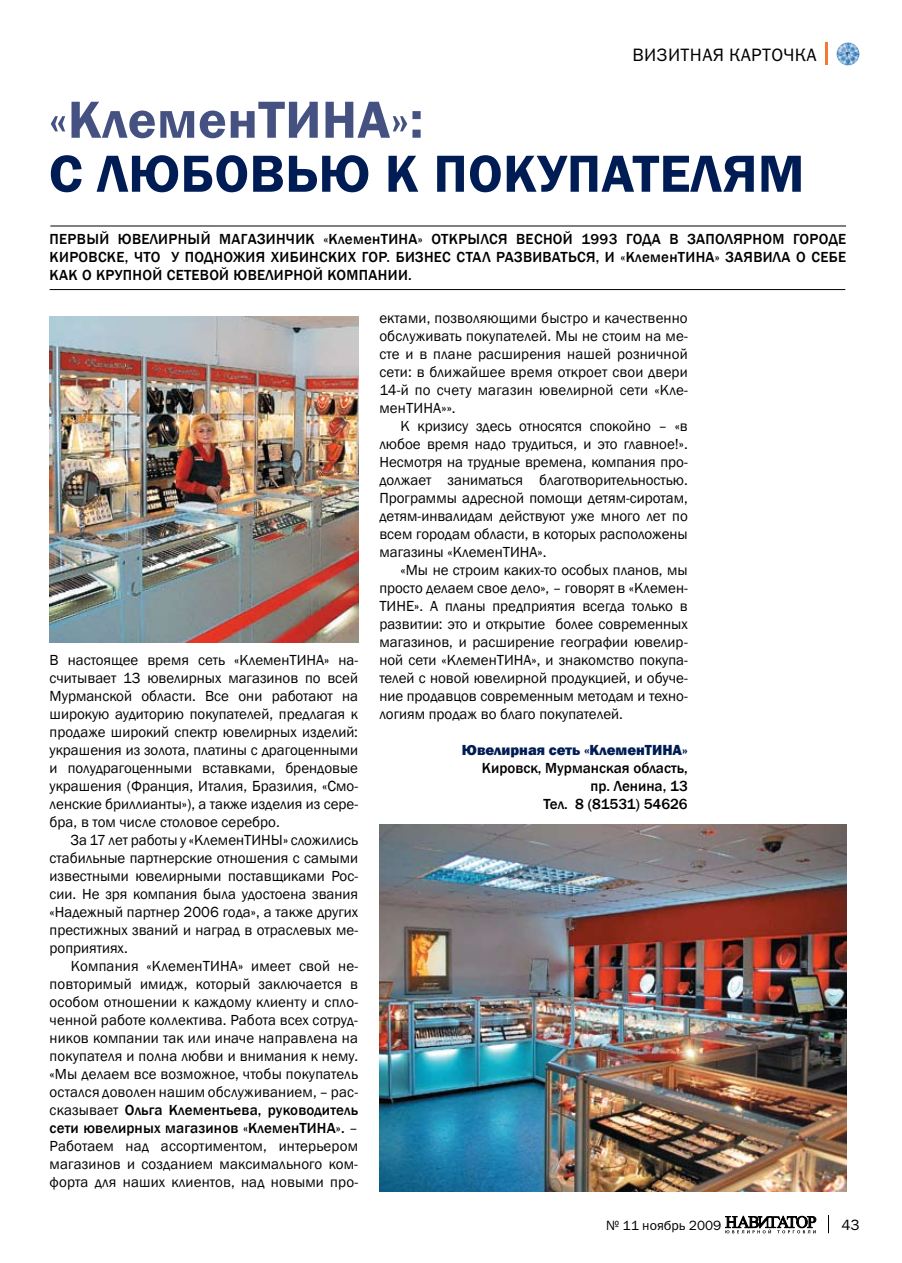
<style>
.page{position:relative;width:902px;height:1263px;background:#fff}
.page>*{position:absolute;margin:0;border:0;box-sizing:border-box;transform-origin:0 0}
.t1{font:600 54px "Franklin Gothic";letter-spacing:.01em;color:#001c54}
.t2{font:600 54px "Franklin Gothic";letter-spacing:.01em;color:#455281}
.t3{font:18px "Franklin Gothic Book C";letter-spacing:.02em;color:#000}
.t4{font:15px/18px "Franklin Gothic";color:#000;text-align:justify}
.t5{font:500 15px "Franklin Gothic";letter-spacing:.02em;color:#000}
.t6{font:500 15px/18px "Franklin Gothic";color:#000;text-align:right}
.t7{font:800 15px "Franklin Gothic";color:#001c54}
.t8{font:15px "Franklin Gothic Book C";color:#000}
.t9{font:13.5px "Franklin Gothic Book C";color:#000}
.s1{font-weight:500}
</style>
<div class="page">
<svg style="left:725px;top:1216px;width:91px;height:17px"></svg>
<svg style="left:828px;top:1215px;width:1px;height:18px"></svg>
<img style="left:836px;top:43px;width:23px;height:22px;border-radius:11px">
<hr style="left:825px;top:43px;width:3px;height:22px;background:#f47932">
<hr style="left:50px;top:226px;width:796px;height:1px;background:#000">
<hr style="left:50px;top:289px;width:795px;height:1px;background:#000">
<img style="left:379px;top:824px;width:467px;height:367px">
<img style="left:50px;top:316px;width:308px;height:326px">
<p class="t3" style="left:632px;top:45px;width:186px">ВИЗИТНАЯ КАРТОЧКА</p>
<h1 class="t2" style="left:49px;top:86px;width:376px">«КлеменТИНА»:</h1>
<h1 class="t1" style="left:49px;top:140px;width:756px">с любовью к покупателям</h1>
<p class="t5" style="left:50px;top:230px;width:256px">Первый ювелирный магазинчик</p>
<p class="t5" style="left:323px;top:230px;width:383px">«КлеменТИНА» открылся весно й 1993 года в запо</p>
<p class="t5" style="left:724px;top:230px;width:123px">лярно м городе</p>
<p class="t5" style="left:50px;top:248px;width:104px">Кировске, что</p>
<p class="t5" style="left:171px;top:248px;width:167px">у подножИя Хибинских</p>
<p class="t5" style="left:362px;top:248px;width:485px">гор. Бизнес стал развиваться, и «КлеменТИНА» заявила о себе</p>
<p class="t5" style="left:50px;top:266px;width:10px">как</p>
<p class="t5" style="left:82px;top:266px;width:51px">о крупно</p>
<p class="t5" style="left:152px;top:266px;width:217px">й сетевой ювелирной компании</p>
<p class="t5" style="left:408px;top:266px;width:5px">.</p>
<p class="t4" style="left:379px;top:310px;width:310px">ектами, позволяющими быстро и качественно обслуживать покупателей. Мы не стоим на ме&shy;сте и в плане расширения нашей розничной сети: в ближайшее время откроет свои двери 14-й по счету магазин ювелирной сети «Кле&shy;менТИНА»».</p>
<p class="t4" style="left:379px;top:418px;width:310px;text-indent:21px">К кризису здесь относятся спокойно – «в любое время надо трудиться, и это главное!».<br>Несмотря на трудные времена, компания про&shy;должает заниматься благотворительностью.<br>Программы адресной помощи детям-сиротам, детям-инвалидам действуют уже много лет по всем городам области, в которых расположены магазины «КлеменТИНА».</p>
<p class="t4" style="left:379px;top:562px;width:310px;text-indent:21px">«Мы не строим каких-то особых планов, мы просто делаем свое дело», – говорят в «Клемен-ТИНЕ». А планы предприятия всегда только в развитии: это и открытие более современных магазинов, и расширение географии ювелир&shy;ной сети «КлеменТИНА», и знакомство покупа&shy;телей с новой ювелирной продукцией, и обуче&shy;ние продавцов современным методам и техно&shy;логиям продаж во благо покупателей.</p>
<p class="t7" style="left:462px;top:741px;width:227px">Ювелирная сеть «КлеменТИНА»</p>
<p class="t6" style="left:482px;top:759px;width:207px">Кировск, Мурманская область, пр. Ленина, 13<br>Тел. 8 (81531) 54626</p>
<p class="t4" style="left:50px;top:652px;width:310px">В настоящее время сеть «КлеменТИНА» на&shy;считывает 13 ювелирных магазинов по всей Мурманской области. Все они работают на широкую аудиторию покупателей, предлагая к продаже широкий спектр ювелирных изделий: украшения из золота, платины с драгоценными и полудрагоценными вставками, брендовые украшения (Франция, Италия, Бразилия, «Смо&shy;ленские бриллианты»), а также изделия из сере&shy;бра, в том числе столовое серебро.</p>
<p class="t4" style="left:50px;top:832px;width:310px;text-indent:21px">За 17 лет работы у «КлеменТИНЫ» сложились стабильные партнерские отношения с самыми известными ювелирными поставщиками Рос&shy;сии. Не зря компания была удостоена звания «Надежный партнер 2006 года», а также других престижных званий и наград в отраслевых ме&shy;роприятиях.</p>
<p class="t4" style="left:50px;top:958px;width:310px;text-indent:21px">Компания «КлеменТИНА» имеет свой не&shy;повторимый имидж, который заключается в особом отношении к каждому клиенту и спло&shy;ченной работе коллектива. Работа всех сотруд&shy;ников компании так или иначе направлена на покупателя и полна любви и внимания к нему. «Мы делаем все возможное, чтобы покупатель остался доволен нашим обслуживанием, – рас&shy;сказывает <span class="s1">Ольга Клементьева, руководитель сети ювелирных магазинов «КлеменТИНА».</span> – Работаем над ассортиментом, интерьером магазинов и созданием максимального ком&shy;форта для наших клиентов, над новыми про-</p>
<p class="t9" style="left:606px;top:1217px;width:117px">№ 11 ноябрь 2009</p>
<p class="t8" style="left:841px;top:1217px;width:19px">43</p>
</div>
